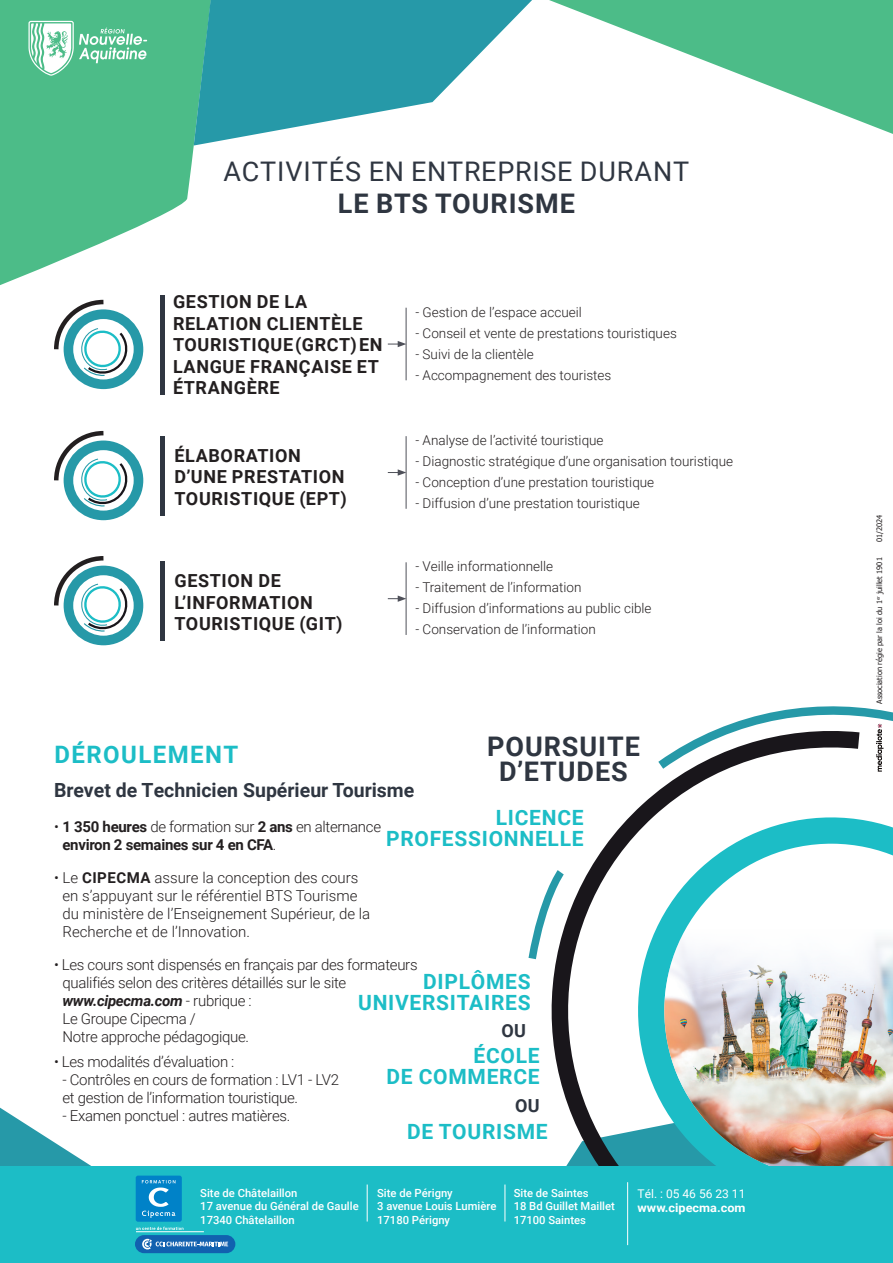
<style>
.page{position:relative;width:893px;height:1263px;background:#fff}
.page>*{position:absolute;margin:0;border:0;box-sizing:border-box;transform-origin:0 0}
.t1{font:27px/32.4px "Roboto";letter-spacing:.035em;color:#2f3641;text-align:center}
.t2{font:700 27px/25.5px "Roboto";letter-spacing:.035em;color:#2f3641;text-align:center}
.t3{font:700 24px "Roboto";letter-spacing:.06em;color:#1cbdc6}
.t4{font:700 21px/21px "Roboto";letter-spacing:.035em;color:#1cbdc6;text-align:right}
.t5{font:700 19.5px "Roboto";color:#2f3641}
.t6{font:700 18px/21.6px "Roboto";letter-spacing:.035em;color:#231f20}
.t7{font:700 18px "Roboto";color:#2f3641}
.t8{font:300 15px/18px "Roboto";letter-spacing:-.02em;color:#231f20}
.t9{font:300 15px/18px "Roboto";color:#231f20}
.t10{font:700 15px/18px "Roboto";letter-spacing:-.02em;color:#231f20}
.t11{font:300 13.5px "Roboto";color:#231f20}
.t12{font:12px "Roboto";color:#fff}
.t13{font:700 12px "Roboto";color:#fff;scale:1.06 1}
.t14{font:500 11.25px/13.5px "Roboto";color:#fff}
.t15{font:7.5px "Tahoma";color:#231f20}
.s1{font-weight:700}
.s2{font-weight:300}
.s3{font-weight:700;font-style:italic}
</style>
<div class="page">
<svg style="left:551px;top:777px;width:326px;height:389px"></svg>
<svg style="left:663px;top:843px;width:230px;height:87px"></svg>
<img style="left:663px;top:930px;width:230px;height:236px">
<div style="left:0;top:1166px;width:893px;height:97px;background:#1cbdc6"></div>
<svg style="left:0;top:0;width:194px;height:296px;fill:#4cbc88"></svg>
<svg style="left:194px;top:0;width:338px;height:146px;fill:#2699a8"></svg>
<svg style="left:549px;top:0;width:344px;height:134px"></svg>
<hr style="left:627px;top:1182px;width:1px;height:63px;background:#fff">
<hr style="left:367px;top:1184px;width:1px;height:37px;background:#fff">
<hr style="left:505px;top:1184px;width:1px;height:37px;background:#fff">
<div style="left:135px;top:1235px;width:100px;height:18px;background:#1161af;border-radius:9px"></div>
<svg style="left:0;top:1108px;width:228px;height:143px"></svg>
<svg style="left:28px;top:21px;width:119px;height:55px"></svg>
<hr style="left:160px;top:295px;width:4px;height:99px;background:#2f3641">
<hr style="left:160px;top:561px;width:4px;height:79px;background:#2f3641">
<hr style="left:160px;top:436px;width:4px;height:79px;background:#2f3641">
<div style="left:64px;top:309px;width:79px;height:80px;background:#2699a8;border-radius:50%"></div>
<div style="left:73px;top:319px;width:61px;height:60px;background:#fff;border-radius:50%"></div>
<svg style="left:54px;top:299px;width:77px;height:77px"></svg>
<div style="left:64px;top:566px;width:79px;height:79px;background:#2699a8;border-radius:50%"></div>
<svg style="left:73px;top:575px;width:61px;height:61px"></svg>
<svg style="left:54px;top:556px;width:77px;height:76px"></svg>
<div style="left:64px;top:440px;width:79px;height:80px;background:#2699a8;border-radius:50%"></div>
<svg style="left:73px;top:450px;width:61px;height:61px"></svg>
<svg style="left:54px;top:430px;width:77px;height:77px"></svg>
<hr style="left:406px;top:308px;width:1px;height:72px;background:#4e5059">
<hr style="left:406px;top:436px;width:1px;height:73px;background:#4e5059">
<hr style="left:406px;top:562px;width:1px;height:73px;background:#4e5059">
<svg style="left:388px;top:341px;width:18px;height:6px"></svg>
<svg style="left:388px;top:469px;width:18px;height:7px"></svg>
<svg style="left:388px;top:595px;width:18px;height:7px"></svg>
<svg style="left:658px;top:706px;width:235px;height:71px"></svg>
<svg style="left:528px;top:865px;width:40px;height:102px"></svg>
<p class="t1" style="left:223px;top:154px;width:467px">ACTIVITÉS EN ENTREPRISE DURANT<br><span class="s1">LE BTS TOURISME</span></p>
<p class="t6" style="left:173px;top:290px;width:211px">GESTION DE LA<br>RELATION CLIENTÈLE<br>TOURISTIQUE (GRCT) EN<br>LANGUE FRANÇAISE ET<br>ÉTRANGÈRE</p>
<p class="t6" style="left:174px;top:444px;width:174px">ÉLABORATION<br>D’UNE PRESTATION<br>TOURISTIQUE (EPT)</p>
<p class="t6" style="left:174px;top:569px;width:170px">GESTION DE<br>L’INFORMATION<br>TOURISTIQUE (GIT)</p>
<p class="t11" style="left:415px;top:303px;width:168px">- Gestion de l’espace accueil</p>
<p class="t11" style="left:415px;top:324px;width:263px">- Conseil et vente de prestations touristiques</p>
<p class="t11" style="left:415px;top:345px;width:120px">- Suivi de la clientèle</p>
<p class="t11" style="left:415px;top:366px;width:197px">- Accompagnement des touristes</p>
<p class="t11" style="left:415px;top:431px;width:190px">- Analyse de l’activité touristique</p>
<p class="t11" style="left:415px;top:452px;width:319px">- Diagnostic stratégique d’une organisation touristique</p>
<p class="t11" style="left:415px;top:473px;width:240px">- Conception d’une prestation touristique</p>
<p class="t11" style="left:415px;top:494px;width:226px">- Diffusion d’une prestation touristique</p>
<p class="t11" style="left:415px;top:557px;width:139px">- Veille informationnelle</p>
<p class="t11" style="left:415px;top:578px;width:167px">- Traitement de l’information</p>
<p class="t11" style="left:415px;top:599px;width:238px">- Diffusion d’informations au public cible</p>
<p class="t11" style="left:415px;top:620px;width:182px">- Conservation de l’information</p>
<p class="t2" style="left:487px;top:732px;width:154px">POURSUITE<br>D’ETUDES</p>
<p class="t3" style="left:54px;top:737px;width:186px">DÉROULEMENT</p>
<p class="t5" style="left:54px;top:777px;width:362px">Brevet de Technicien Supérieur Tourisme</p>
<p class="t10" style="left:63px;top:817px;width:320px;text-indent:-9px"><span class="s2">•</span> 1 350 heures <span class="s2">de formation sur</span> 2 ans <span class="s2">en alternance </span>environ 2 semaines sur 4 en CFA<span class="s2">.</span></p>
<p class="t9" style="left:63px;top:868px;width:309px;text-indent:-9px">• Le <span class="s1">CIPECMA</span> assure la conception des cours en s’appuyant sur le référentiel BTS Tourisme du ministère de l’Enseignement Supérieur, de la Recherche et de l’Innovation.</p>
<p class="t8" style="left:63px;top:955px;width:357px;text-indent:-9px">• Les cours sont dispensés en français par des formateurs qualifiés selon des critères détaillés sur le site <span class="s3">www.cipecma.com</span> - rubrique :<br>Le Groupe Cipecma /<br>Notre approche pédagogique.</p>
<p class="t8" style="left:54px;top:1052px;width:182px">• Les modalités d’évaluation :</p>
<p class="t8" style="left:63px;top:1070px;width:278px">- Contrôles en cours de formation : LV1 - LV2 et gestion de l’information touristique.</p>
<p class="t8" style="left:63px;top:1106px;width:229px">- Examen ponctuel : autres matières.</p>
<p class="t4" style="left:496px;top:806px;width:89px">LICENCE</p>
<p class="t4" style="left:386px;top:827px;width:199px">PROFESSIONNELLE</p>
<p class="t4" style="left:358px;top:970px;width:174px">DIPLÔMES<br>UNIVERSITAIRES</p>
<p class="t7" style="left:502px;top:1018px;width:26px">OU</p>
<p class="t4" style="left:387px;top:1044px;width:155px">ÉCOLE<br>DE COMMERCE</p>
<p class="t7" style="left:515px;top:1093px;width:26px">OU</p>
<p class="t4" style="left:407px;top:1120px;width:142px">DE TOURISME</p>
<p class="t14" style="left:200px;top:1186px;width:99px">Site de Châtelaillon</p>
<p class="t14" style="left:200px;top:1199px;width:160px">17 avenue du Général de Gaulle<br>17340 Châtelaillon</p>
<p class="t14" style="left:377px;top:1186px;width:77px">Site de Périgny</p>
<p class="t14" style="left:377px;top:1199px;width:121px">3 avenue Louis Lumière<br>17180 Périgny</p>
<p class="t14" style="left:514px;top:1186px;width:77px">Site de Saintes</p>
<p class="t14" style="left:514px;top:1199px;width:103px">18 Bd Guillet Maillet<br>17100 Saintes</p>
<p class="t12" style="left:638px;top:1185px;width:109px">Tél. : 05 46 56 23 11</p>
<p class="t13" style="left:638px;top:1199px;width:103px">www.cipecma.com</p>
<p class="t15" style="left:874px;top:542px;width:29px;rotate:-90deg">01/2024</p>
<p class="t15" style="left:874px;top:704px;width:148px;rotate:-90deg">Association régie par la loi du 1<sup>er</sup> juillet 1901</p>
</div>
